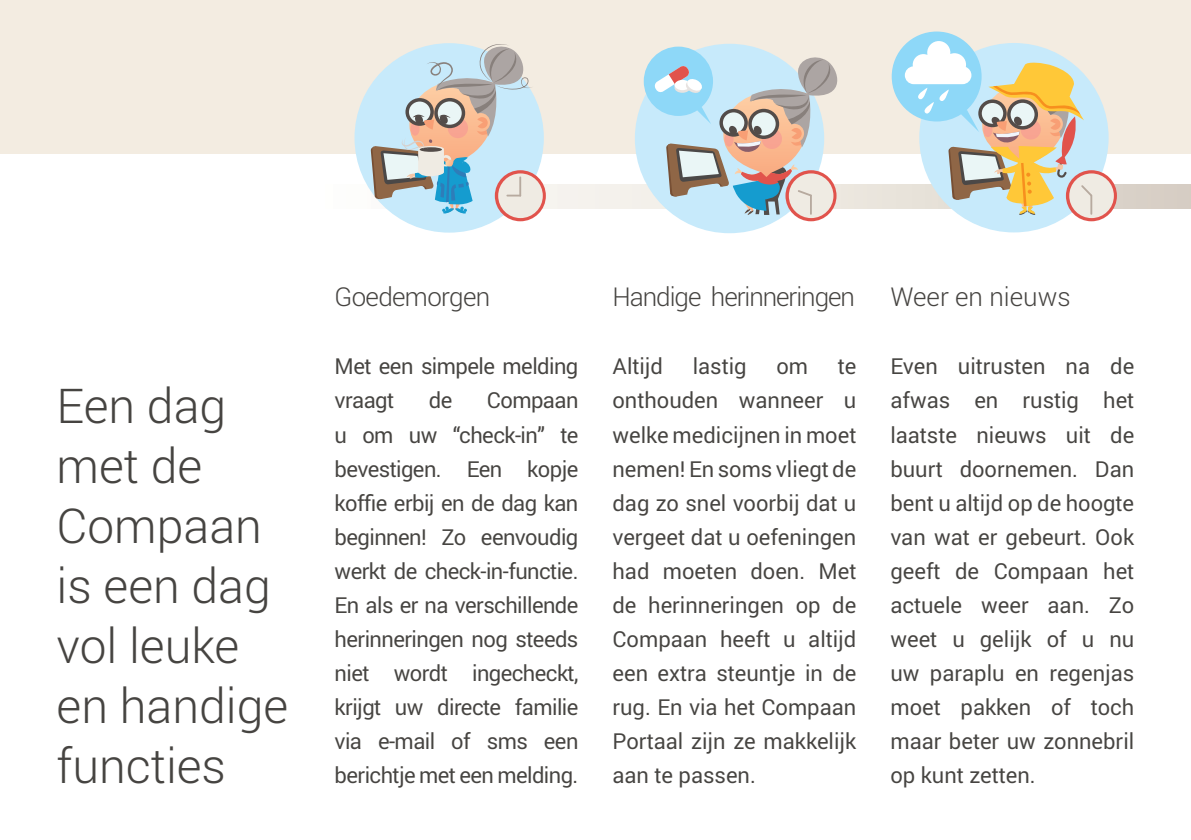
<style>
.page{position:relative;width:1191px;height:840px;background:#fff}
.page>*{position:absolute;margin:0;border:0;box-sizing:border-box;transform-origin:0 0}
.t1{font:300 48px/60px "Roboto";color:#464441}
.t2{font:300 26px "Roboto";letter-spacing:-.035em;color:#464441}
.t3{font:300 26px "Roboto";color:#464441}
.t4{font:22px/34px "Roboto";color:#464441;text-align:justify}
.t5{font:22px/34px "Roboto";letter-spacing:-.025em;color:#464441}
</style>
<div class="page">
<div style="left:0;top:0;width:1191px;height:153px;background:#f3ece1"></div>
<div style="left:354px;top:43px;width:190px;height:189px;background:#c7eafb;border-radius:50%"></div>
<svg style="left:495px;top:170px;width:51px;height:51px"></svg>
<div style="left:498px;top:173px;width:45px;height:45px;background:#efebe3;border-radius:50%"></div>
<svg style="left:370px;top:43px;width:164px;height:172px"></svg>
<div style="left:635px;top:44px;width:189px;height:189px;background:#c7eafb;border-radius:50%"></div>
<svg style="left:785px;top:170px;width:51px;height:51px"></svg>
<div style="left:789px;top:173px;width:44px;height:45px;background:#efebe3;border-radius:50%"></div>
<svg style="left:644px;top:47px;width:204px;height:168px"></svg>
<div style="left:919px;top:43px;width:189px;height:189px;background:#c7eafb;border-radius:50%"></div>
<svg style="left:1066px;top:170px;width:51px;height:51px"></svg>
<div style="left:1069px;top:173px;width:44px;height:45px;background:#efebe3;border-radius:50%"></div>
<svg style="left:891px;top:32px;width:201px;height:183px"></svg>
<h1 class="t1" style="left:57px;top:373px;width:233px">Een dag met de<br>Compaan is een dag vol leuke en handige functies</h1>
<p class="t2" style="left:334px;top:279px;width:157px">Goedemorgen</p>
<p class="t5" style="left:334px;top:348px;width:245px">Met een simpele melding vraagt</p>
<p class="t4" style="left:429px;top:382px;width:25px">de</p>
<p class="t4" style="left:334px;top:382px;width:245px;text-indent:152px">Compaan u om uw “check-in” te bevestigen. Een kopje koffie erbij en de dag kan beginnen! Zo eenvoudig werkt de check-in-functie.<br>En als er na verschillende herinneringen nog steeds niet wordt ingecheckt, krijgt uw directe familie via e-mail of sms een berichtje met een melding.</p>
<p class="t2" style="left:612px;top:279px;width:244px">Handige herinneringen</p>
<p class="t3" style="left:890px;top:279px;width:182px">Weer en nieuws</p>
<p class="t4" style="left:612px;top:348px;width:52px">Altijd</p>
<p class="t4" style="left:692px;top:348px;width:55px">lastig</p>
<p class="t4" style="left:776px;top:348px;width:33px">om</p>
<p class="t4" style="left:612px;top:348px;width:245px;text-indent:225px">te onthouden wanneer u welke medicijnen in moet nemen! En soms vliegt de dag zo snel voorbij dat u vergeet dat u oefeningen had moeten doen. Met de herinneringen op de Compaan heeft u altijd een extra steuntje in de rug. En via het Compaan Portaal zijn ze makkelijk aan te passen.</p>
<p class="t4" style="left:890px;top:348px;width:245px">Even uitrusten na de afwas en rustig het laatste nieuws uit de buurt doornemen. Dan bent u altijd op de hoogte van wat er gebeurt. Ook geeft de Compaan het actuele weer aan. Zo weet u gelijk of u nu uw paraplu en regenjas moet pakken of toch maar beter uw zonnebril op kunt zetten.</p>
</div>
